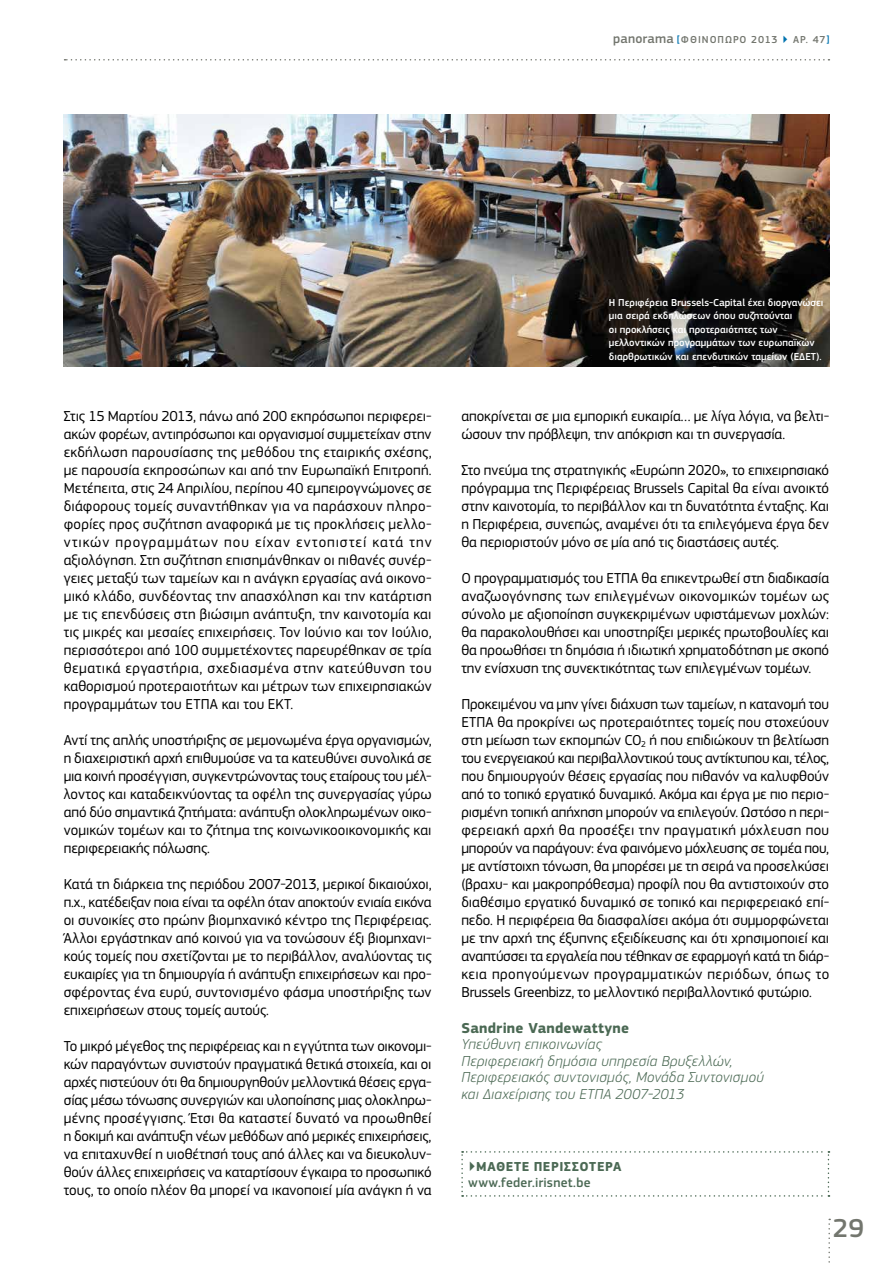
<style>
.page{position:relative;width:893px;height:1263px;background:#fff}
.page>*{position:absolute;margin:0;border:0;box-sizing:border-box;transform-origin:0 0}
.t1{font:500 27px "EC Square Sans Pro";color:#73766e}
.t2{font:15px/18px "EC Square Sans Pro";letter-spacing:-.005em;color:#000;text-align:justify}
.t3{font:italic 300 15px/16.5px "EC Square Sans Pro";letter-spacing:.015em;color:#4b6954}
.t4{font:700 15px "EC Square Sans Pro";letter-spacing:.015em;color:#4b6954}
.t5{font:500 13.5px "EC Square Sans Pro";letter-spacing:.015em;color:#4b6954}
.t6{font:700 13.5px "EC Square Sans Pro";letter-spacing:.045em;color:#4b6954}
.t7{font:500 10.5px/13.5px "EC Square Sans Pro";color:#fff}
.t8{font:500 10.5px "EC Square Sans Pro";letter-spacing:.095em;color:#73766e}
.s1{font-size:13.5px}
.s2{color:#0073af}
</style>
<div class="page">
<img style="left:64px;top:115px;width:766px;height:252px">
<svg style="left:461px;top:1151px;width:368px;height:46px"></svg>
<svg style="left:828px;top:1219px;width:2px;height:44px"></svg>
<svg style="left:65px;top:59px;width:764px;height:2px"></svg>
<p class="t8" style="left:613px;top:33px;width:217px"><span class="s1">panorama</span> <span class="s2">[</span>ΦΘΙΝΌΠΩΡΟ 2013 <span class="s2">▶</span> AP. 47<span class="s2">]</span></p>
<p class="t2" style="left:64px;top:407px;width:369px">Στις 15 Μαρτίου 2013, πάνω από 200 εκπρόσωποι περιφερει&shy;ακών φορέων, αντιπρόσωποι και οργανισμοί συμμετείχαν στην εκδήλωση παρουσίασης της μεθόδου της εταιρικής σχέσης, με παρουσία εκπροσώπων και από την Ευρωπαϊκή Επιτροπή.<br>Μετέπειτα, στις 24 Απριλίου, περίπου 40 εμπειρογνώμονες σε διάφορους τομείς συναντήθηκαν για να παράσχουν πληρο&shy;φορίες προς συζήτηση αναφορικά με τις προκλήσεις μελλο&shy;ντικών προγραμμάτων που είχαν εντοπιστεί κατά την αξιολόγηση. Στη συζήτηση επισημάνθηκαν οι πιθανές συνέρ&shy;γειες μεταξύ των ταμείων και η ανάγκη εργασίας ανά οικονο&shy;μικό κλάδο, συνδέοντας την απασχόληση και την κατάρτιση με τις επενδύσεις στη βιώσιμη ανάπτυξη, την καινοτομία και τις μικρές και μεσαίες επιχειρήσεις. Τον Ιούνιο και τον Ιούλιο, περισσότεροι από 100 συμμετέχοντες παρευρέθηκαν σε τρία θεματικά εργαστήρια, σχεδιασμένα στην κατεύθυνση του καθορισμού προτεραιοτήτων και μέτρων των επιχειρησιακών προγραμμάτων του ΕΤΠΑ και του ΕΚΤ.</p>
<p class="t2" style="left:64px;top:731px;width:369px">Αντί της απλής υποστήριξης σε μεμονωμένα έργα οργανισμών, η διαχειριστική αρχή επιθυμούσε να τα κατευθύνει συνολικά σε μια κοινή προσέγγιση, συγκεντρώνοντας τους εταίρους του μέλ&shy;λοντος και καταδεικνύοντας τα οφέλη της συνεργασίας γύρω από δύο σημαντικά ζητήματα: ανάπτυξη ολοκληρωμένων οικο&shy;νομικών τομέων και το ζήτημα της κοινωνικοοικονομικής και περιφερειακής πόλωσης.</p>
<p class="t2" style="left:64px;top:875px;width:369px">Κατά τη διάρκεια της περιόδου 2007-2013, μερικοί δικαιούχοι, π.χ., κατέδειξαν ποια είναι τα οφέλη όταν αποκτούν ενιαία εικόνα οι συνοικίες στο πρώην βιομηχανικό κέντρο της Περιφέρειας.<br>Άλλοι εργάστηκαν από κοινού για να τονώσουν έξι βιομηχανι&shy;κούς τομείς που σχετίζονται με το περιβάλλον, αναλύοντας τις ευκαιρίες για τη δημιουργία ή ανάπτυξη επιχειρήσεων και προ&shy;σφέροντας ένα ευρύ, συντονισμένο φάσμα υποστήριξης των επιχειρήσεων στους τομείς αυτούς.</p>
<p class="t2" style="left:64px;top:1037px;width:369px">Το μικρό μέγεθος της περιφέρειας και η εγγύτητα των οικονομι&shy;κών παραγόντων συνιστούν πραγματικά θετικά στοιχεία, και οι αρχές πιστεύουν ότι θα δημιουργηθούν μελλοντικά θέσεις εργα&shy;σίας μέσω τόνωσης συνεργιών και υλοποίησης μιας ολοκληρω&shy;μένης προσέγγισης. Έτσι θα καταστεί δυνατό να προωθηθεί η δοκιμή και ανάπτυξη νέων μεθόδων από μερικές επιχειρήσεις, να επιταχυνθεί η υιοθέτησή τους από άλλες και να διευκολυν&shy;θούν άλλες επιχειρήσεις να καταρτίσουν έγκαιρα το προσωπικό τους, το οποίο πλέον θα μπορεί να ικανοποιεί μία ανάγκη ή να</p>
<p class="t7" style="left:609px;top:296px;width:216px">Η Περιφέρεια Brussels-Capital έχει διοργανώσει μια σειρά εκδηλώσεων όπου συζητούνται<br>οι προκλήσεις και προτεραιότητες των μελλοντικών προγραμμάτων των ευρωπαϊκών διαρθρωτικών και επενδυτικών ταμείων (ΕΔΕΤ).</p>
<p class="t2" style="left:461px;top:407px;width:369px">αποκρίνεται σε μια εμπορική ευκαιρία… με λίγα λόγια, να βελτι&shy;ώσουν την πρόβλεψη, την απόκριση και τη συνεργασία.</p>
<p class="t2" style="left:461px;top:461px;width:369px">Στο πνεύμα της στρατηγικής «Ευρώπη 2020», το επιχειρησιακό πρόγραμμα της Περιφέρειας Brussels Capital θα είναι ανοικτό στην καινοτομία, το περιβάλλον και τη δυνατότητα ένταξης. Και η Περιφέρεια, συνεπώς, αναμένει ότι τα επιλεγόμενα έργα δεν θα περιοριστούν μόνο σε μία από τις διαστάσεις αυτές.</p>
<p class="t2" style="left:461px;top:569px;width:369px">Ο προγραμματισμός του ΕΤΠΑ θα επικεντρωθεί στη διαδικασία αναζωογόνησης των επιλεγμένων οικονομικών τομέων ως σύνολο με αξιοποίηση συγκεκριμένων υφιστάμενων μοχλών: θα παρακολουθήσει και υποστηρίξει μερικές πρωτοβουλίες και θα προωθήσει τη δημόσια ή ιδιωτική χρηματοδότηση με σκοπό την ενίσχυση της συνεκτικότητας των επιλεγμένων τομέων.</p>
<p class="t2" style="left:461px;top:695px;width:369px">Προκειμένου να μην γίνει διάχυση των ταμείων, η κατανομή του ΕΤΠΑ θα προκρίνει ως προτεραιότητες τομείς που στοχεύουν στη μείωση των εκπομπών CO<sub>2</sub> ή που επιδιώκουν τη βελτίωση του ενεργειακού και περιβαλλοντικού τους αντίκτυπου και, τέλος, που δημιουργούν θέσεις εργασίας που πιθανόν να καλυφθούν από το τοπικό εργατικό δυναμικό. Ακόμα και έργα με πιο περιο&shy;ρισμένη τοπική απήχηση μπορούν να επιλεγούν. Ωστόσο η περι&shy;φερειακή αρχή θα προσέξει την πραγματική μόχλευση που μπορούν να παράγουν: ένα φαινόμενο μόχλευσης σε τομέα που, με αντίστοιχη τόνωση, θα μπορέσει με τη σειρά να προσελκύσει (βραχυ- και μακροπρόθεσμα) προφίλ που θα αντιστοιχούν στο διαθέσιμο εργατικό δυναμικό σε τοπικό και περιφερειακό επί&shy;πεδο. Η περιφέρεια θα διασφαλίσει ακόμα ότι συμμορφώνεται με την αρχή της έξυπνης εξειδίκευσης και ότι χρησιμοποιεί και αναπτύσσει τα εργαλεία που τέθηκαν σε εφαρμογή κατά τη διάρ&shy;κεια προηγούμενων προγραμματικών περιόδων, όπως το Brussels Greenbizz, το μελλοντικό περιβαλλοντικό φυτώριο.</p>
<p class="t4" style="left:461px;top:1019px;width:169px">Sandrine Vandewattyne</p>
<p class="t3" style="left:461px;top:1036px;width:304px">Υπεύθυνη επικοινωνίας<br>Περιφερειακή δημόσια υπηρεσία Βρυξελλών, Περιφερειακός συντονισμός, Μονάδα Συντονισμού και Διαχείρισης του ΕΤΠΑ 2007-2013</p>
<p class="t6" style="left:468px;top:1158px;width:155px">▶ΜΆΘΕΤΕ ΠΕΡΙΣΣΌΤΕΡΑ</p>
<p class="t5" style="left:468px;top:1174px;width:124px">www.feder.irisnet.be</p>
<h1 class="t1" style="left:833px;top:1212px;width:32px">29</h1>
</div>
